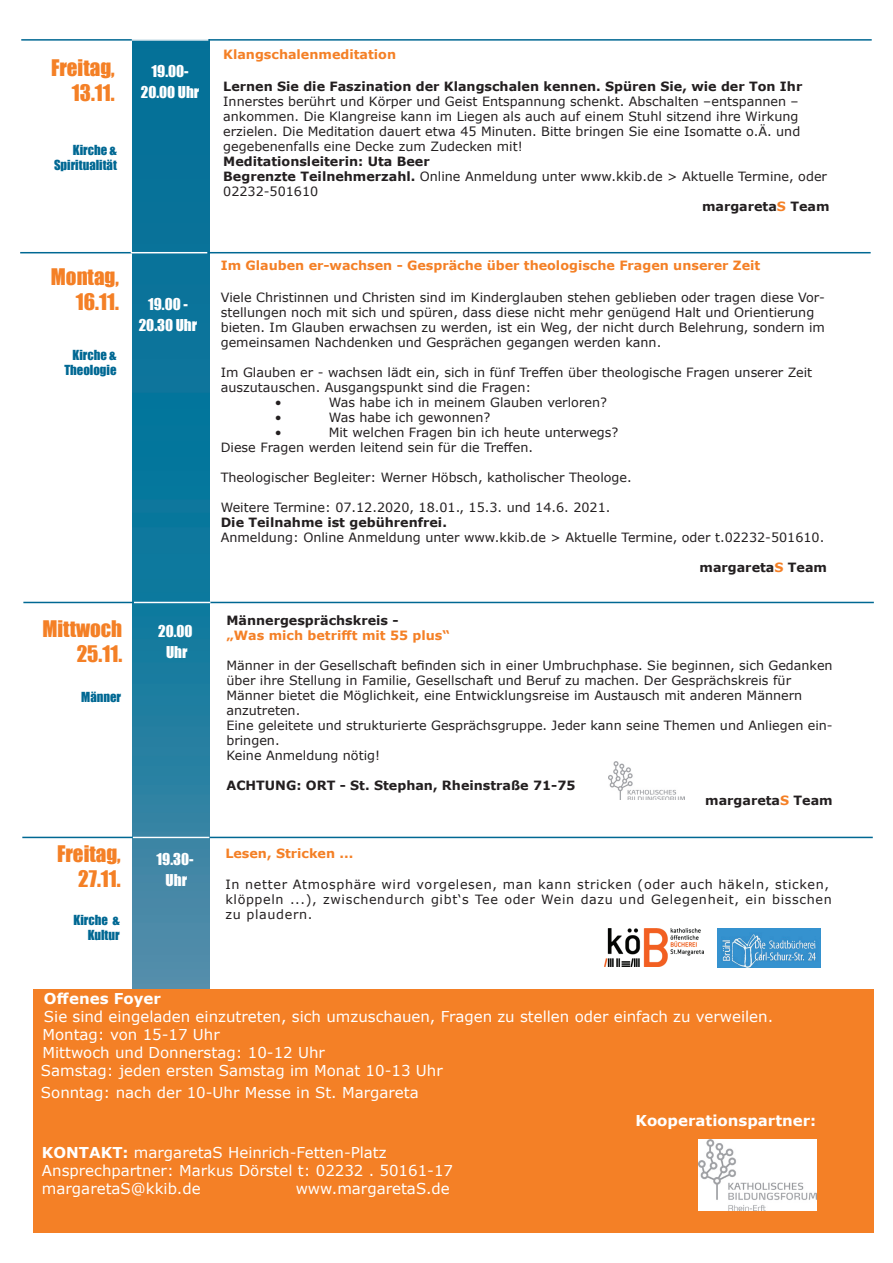
<style>
.page{position:relative;width:893px;height:1263px;background:#fff}
.page>*{position:absolute;margin:0;border:0;box-sizing:border-box;transform-origin:0 0}
.t1{font:21px/25.2px "Impact";color:#f48026;text-align:right}
.t2{font:15px/18px "Verdana";color:#fff}
.t3{font:15px/21px "Impact";color:#fff;text-align:center}
.t4{font:700 15px "Verdana";color:#fff}
.t5{font:12.75px/15px "Verdana";color:#231f20}
.t6{font:700 12.75px "Verdana";color:#231f20}
.t7{font:12.75px/15px "Verdana";letter-spacing:.05em;color:#231f20}
.t8{font:700 12.75px "Verdana";color:#f48026}
.t9{font:12.75px/15.3px "Impact";color:#006893;text-align:right}
.s1{font-weight:700}
.s2{color:#f48026}
</style>
<div class="page">
<img style="left:133px;top:41px;width:76px;height:948px">
<div style="left:33px;top:989px;width:841px;height:243px;background:#f48026"></div>
<img style="left:698px;top:1139px;width:118px;height:72px">
<hr style="left:22px;top:837px;width:851px;height:1px;background:#006893">
<hr style="left:133px;top:837px;width:76px;height:1px;background:#fff">
<img style="left:718px;top:929px;width:103px;height:39px">
<img style="left:605px;top:929px;width:98px;height:38px">
<hr style="left:23px;top:602px;width:851px;height:1px;background:#006893">
<hr style="left:134px;top:602px;width:76px;height:1px;background:#fff">
<img style="left:608px;top:761px;width:77px;height:38px">
<hr style="left:20px;top:252px;width:851px;height:1px;background:#006893">
<hr style="left:131px;top:252px;width:76px;height:1px;background:#fff">
<hr style="left:21px;top:39px;width:851px;height:2px;background:#006893">
<hr style="left:132px;top:39px;width:76px;height:2px;background:#fff">
<h1 class="t1" style="left:51px;top:54px;width:65px">Freitag,<br>13.11.</h1>
<p class="t9" style="left:54px;top:142px;width:64px">Kirche &amp;<br>Spiritualität</p>
<p class="t3" style="left:141px;top:60px;width:60px">19.00-<br>20.00 Uhr</p>
<h1 class="t1" style="left:51px;top:264px;width:70px">Montag,<br>16.11.</h1>
<p class="t9" style="left:64px;top:347px;width:54px">Kirche &amp;<br>Theologie</p>
<p class="t3" style="left:139px;top:293px;width:60px">19.00 -<br>20.30 Uhr</p>
<h1 class="t1" style="left:42px;top:615px;width:81px">Mittwoch<br>25.11.</h1>
<p class="t9" style="left:81px;top:689px;width:41px">Männer</p>
<p class="t3" style="left:158px;top:620px;width:36px">20.00<br>Uhr</p>
<h1 class="t1" style="left:57px;top:840px;width:65px">Freitag,<br>27.11.</h1>
<p class="t9" style="left:74px;top:912px;width:48px">Kirche &amp;<br>Kultur</p>
<p class="t3" style="left:157px;top:848px;width:39px">19.30-<br>Uhr</p>
<p class="t8" style="left:223px;top:46px;width:174px">Klangschalenmeditation</p>
<p class="t6" style="left:223px;top:77px;width:581px">Lernen Sie die Faszination der Klangschalen kennen. Spüren Sie, wie der Ton Ihr</p>
<p class="t5" style="left:223px;top:94px;width:579px">Innerstes berührt und Körper und Geist Entspannung schenkt. Abschalten –entspannen – ankommen. Die Klangreise kann im Liegen als auch auf einem Stuhl sitzend ihre Wirkung erzielen. Die Meditation dauert etwa 45 Minuten. Bitte bringen Sie eine Isomatte o.Ä. und gegebenenfalls eine Decke zum Zudecken mit!</p>
<p class="t6" style="left:223px;top:152px;width:208px">Meditationsleiterin: Uta Beer</p>
<p class="t5" style="left:223px;top:169px;width:605px"><span class="s1">Begrenzte Teilnehmerzahl.</span> Online Anmeldung unter www.kkib.de &gt; Aktuelle Termine, oder</p>
<p class="t5" style="left:223px;top:184px;width:96px">02232-501610</p>
<p class="t6" style="left:702px;top:198px;width:129px">margareta<span class="s2">S</span> Team</p>
<p class="t8" style="left:221px;top:257px;width:541px">Im Glauben er-wachsen - Gespräche über theologische Fragen unserer Zeit</p>
<p class="t5" style="left:221px;top:289px;width:606px">Viele Christinnen und Christen sind im Kinderglauben stehen geblieben oder tragen diese Vor&shy;stellungen noch mit sich und spüren, dass diese nicht mehr genügend Halt und Orientierung bieten. Im Glauben erwachsen zu werden, ist ein Weg, der nicht durch Belehrung, sondern im gemeinsamen Nachdenken und Gesprächen gegangen werden kann.</p>
<p class="t5" style="left:221px;top:364px;width:593px">Im Glauben er - wachsen lädt ein, sich in fünf Treffen über theologische Fragen unserer Zeit</p>
<p class="t5" style="left:221px;top:379px;width:312px">auszutauschen. Ausgangspunkt sind die Fragen:</p>
<p class="t5" style="left:275px;top:394px;width:8px">•</p>
<p class="t5" style="left:329px;top:394px;width:280px">Was habe ich in meinem Glauben verloren?</p>
<p class="t5" style="left:275px;top:409px;width:8px">•</p>
<p class="t5" style="left:329px;top:409px;width:163px">Was habe ich gewonnen?</p>
<p class="t5" style="left:275px;top:424px;width:8px">•</p>
<p class="t5" style="left:221px;top:424px;width:399px;text-indent:108px">Mit welchen Fragen bin ich heute unterwegs?<br>Diese Fragen werden leitend sein für die Treffen.</p>
<p class="t5" style="left:221px;top:469px;width:412px">Theologischer Begleiter: Werner Höbsch, katholischer Theologe.</p>
<p class="t5" style="left:221px;top:499px;width:391px">Weitere Termine: 07.12.2020, 18.01., 15.3. und 14.6. 2021.</p>
<p class="t6" style="left:221px;top:513px;width:228px">Die Teilnahme ist gebührenfrei.</p>
<p class="t5" style="left:221px;top:529px;width:605px">Anmeldung: Online Anmeldung unter www.kkib.de &gt; Aktuelle Termine, oder t.02232-501610.</p>
<p class="t6" style="left:699px;top:558px;width:129px">margareta<span class="s2">S</span> Team</p>
<p class="t6" style="left:226px;top:611px;width:174px">Männergesprächskreis -</p>
<p class="t8" style="left:226px;top:626px;width:225px">„Was mich betrifft mit 55 plus“</p>
<p class="t5" style="left:226px;top:658px;width:608px">Männer in der Gesellschaft befinden sich in einer Umbruchphase. Sie beginnen, sich Gedanken über ihre Stellung in Familie, Gesellschaft und Beruf zu machen. Der Gesprächskreis für Männer bietet die Möglichkeit, eine Entwicklungsreise im Austausch mit anderen Männern anzutreten.<br>Eine geleitete und strukturierte Gesprächsgruppe. Jeder kann seine Themen und Anliegen ein&shy;bringen.<br>Keine Anmeldung nötig!</p>
<p class="t6" style="left:226px;top:776px;width:351px">ACHTUNG: ORT - St. Stephan, Rheinstraße 71-75</p>
<p class="t6" style="left:705px;top:791px;width:129px">margareta<span class="s2">S</span> Team</p>
<p class="t8" style="left:225px;top:844px;width:129px">Lesen, Stricken ...</p>
<p class="t7" style="left:225px;top:877px;width:608px">In netter Atmosphäre wird vorgelesen, man kann stricken (oder auch häkeln, sticken, klöppeln ...), zwischendurch gibt‘s Tee oder Wein dazu und Gelegenheit, ein bisschen zu plaudern.</p>
<p class="t4" style="left:44px;top:988px;width:118px">Offenes Foyer</p>
<p class="t2" style="left:41px;top:1008px;width:734px">Sie sind eingeladen einzutreten, sich umzuschauen, Fragen zu stellen oder einfach zu verweilen.<br>Montag: von 15-17 Uhr<br>Mittwoch und Donnerstag: 10-12 Uhr<br>Samstag: jeden ersten Samstag im Monat 10-13 Uhr</p>
<p class="t2" style="left:41px;top:1083px;width:379px">Sonntag: nach der 10-Uhr Messe in St. Margareta</p>
<p class="t2" style="left:42px;top:1143px;width:413px"><span class="s1">KONTAKT:</span> margaretaS Heinrich-Fetten-Platz<br>Ansprechpartner: Markus Dörstel t: 02232 . 50161-17 margaretaS@kkib.de</p>
<p class="t2" style="left:296px;top:1179px;width:156px">www.margaretaS.de</p>
<p class="t4" style="left:635px;top:1110px;width:182px">Kooperationspartner:</p>
</div>
